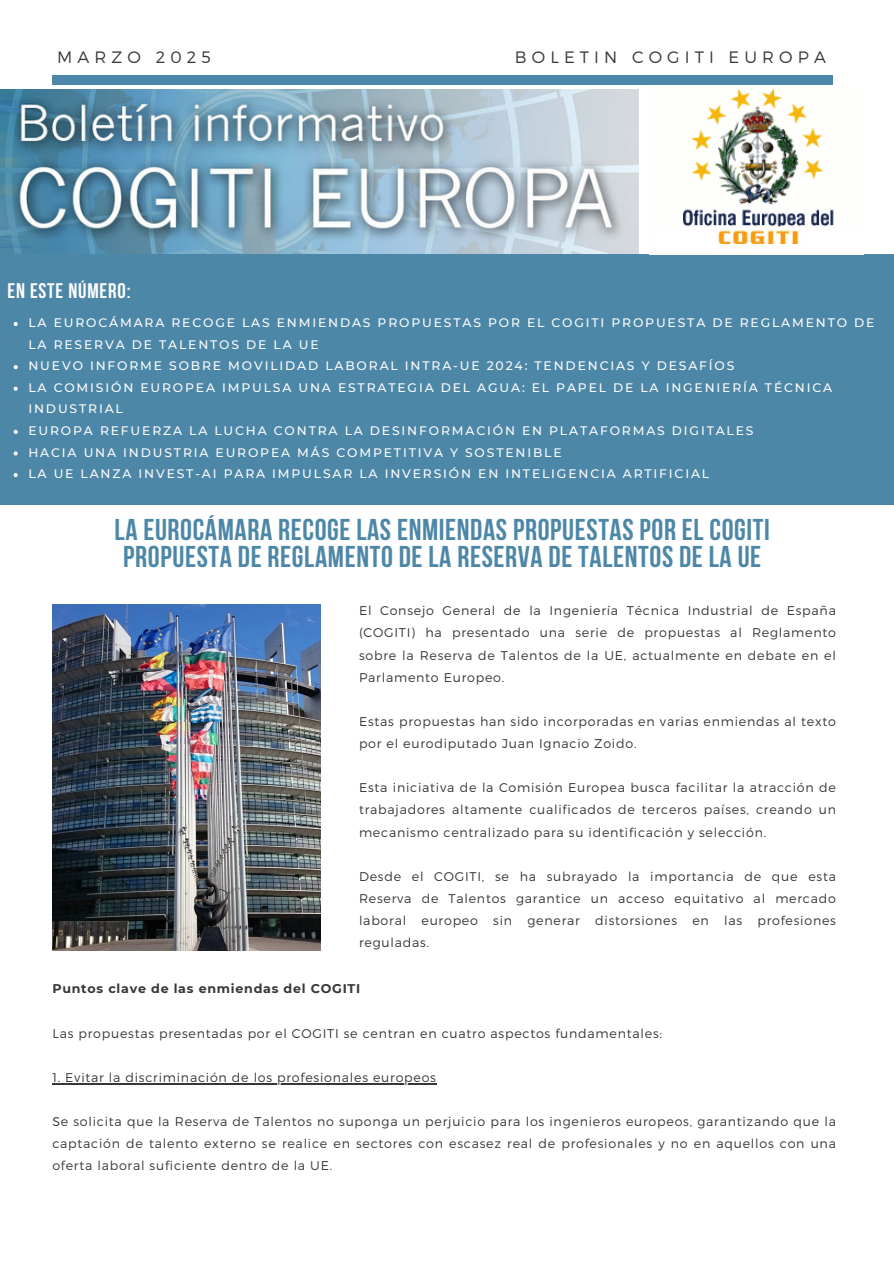
<style>
.page{position:relative;width:894px;height:1264px;background:#fff}
.page>*{position:absolute;margin:0;border:0;box-sizing:border-box;transform-origin:0 0}
.t1{font:700 30px/27px "Bebas Neue";letter-spacing:.02em;color:#4d87a7}
.t2{font:700 21px "Bebas Neue";letter-spacing:.04em;color:#fdfdfd}
.t3{font:300 16.5px "Montserrat";letter-spacing:.31em;color:#383637}
.t4{font:300 12.6px/22px "Montserrat";letter-spacing:.06em;color:#383637;text-align:justify}
.t5{font:700 12.6px "Montserrat";letter-spacing:.06em;color:#383637}
.t6{font:500 12.3px/21.6px "Montserrat";letter-spacing:.15em;color:#fdfdfd}
</style>
<div class="page">
<div style="left:0;top:254px;width:893px;height:251px;background:#4d87a7"></div>
<div style="left:52px;top:75px;width:780px;height:9px;background:#4d87a7"></div>
<img style="left:0;top:89px;width:638px;height:165px">
<img style="left:682px;top:88px;width:152px;height:156px">
<img style="left:52px;top:604px;width:268px;height:346px">
<svg style="left:14px;top:322px;width:4px;height:4px"></svg>
<svg style="left:14px;top:365px;width:4px;height:4px"></svg>
<svg style="left:14px;top:386px;width:4px;height:5px"></svg>
<svg style="left:14px;top:430px;width:4px;height:4px"></svg>
<svg style="left:14px;top:451px;width:4px;height:4px"></svg>
<svg style="left:14px;top:473px;width:4px;height:4px"></svg>
<hr style="left:52px;top:1082px;width:384px;height:2px;background:#383637">
<p class="t3" style="left:57px;top:46px;width:155px">MARZO 2025</p>
<p class="t3" style="left:514px;top:46px;width:312px">BOLETIN COGITI EUROPA</p>
<p class="t2" style="left:7px;top:282px;width:124px">EN ESTE NÚMERO:</p>
<h2 class="t6" style="left:28px;top:312px;width:847px">LA EUROCÁMARA RECOGE LAS ENMIENDAS PROPUESTAS POR EL COGITI PROPUESTA DE REGLAMENTO DE<br>LA RESERVA DE TALENTOS DE LA UE</h2>
<p class="t6" style="left:28px;top:355px;width:707px">NUEVO INFORME SOBRE MOVILIDAD LABORAL INTRA-UE 2024: TENDENCIAS Y DESAFÍOS</p>
<p class="t6" style="left:28px;top:376px;width:805px">LA COMISIÓN EUROPEA IMPULSA UNA ESTRATEGIA DEL AGUA: EL PAPEL DE LA INGENIERÍA TÉCNICA<br>INDUSTRIAL</p>
<p class="t6" style="left:28px;top:420px;width:726px">EUROPA REFUERZA LA LUCHA CONTRA LA DESINFORMACIÓN EN PLATAFORMAS DIGITALES</p>
<p class="t6" style="left:28px;top:441px;width:534px">HACIA UNA INDUSTRIA EUROPEA MÁS COMPETITIVA Y SOSTENIBLE</p>
<p class="t6" style="left:28px;top:463px;width:682px">LA UE LANZA INVEST-AI PARA IMPULSAR LA INVERSIÓN EN INTELIGENCIA ARTIFICIAL</p>
<h1 class="t1" style="left:115px;top:519px;width:656px">LA EUROCÁMARA RECOGE LAS ENMIENDAS PROPUESTAS POR EL COGITI<br>PROPUESTA DE REGLAMENTO DE LA RESERVA DE TALENTOS DE LA UE</h1>
<h3 class="t4" style="left:359px;top:599px;width:478px">El Consejo General de la Ingeniería Técnica Industrial de España (COGITI) ha presentado una serie de propuestas al Reglamento sobre la Reserva de Talentos de la UE, actualmente en debate en el Parlamento Europeo.</h3>
<p class="t4" style="left:359px;top:709px;width:478px">Estas propuestas han sido incorporadas en varias enmiendas al texto por el eurodiputado Juan Ignacio Zoido.</p>
<p class="t4" style="left:359px;top:776px;width:478px">Esta iniciativa de la Comisión Europea busca facilitar la atracción de trabajadores altamente cualificados de terceros países, creando un mecanismo centralizado para su identificación y selección.</p>
<p class="t4" style="left:359px;top:864px;width:478px">Desde el COGITI, se ha subrayado la importancia de que esta Reserva de Talentos garantice un acceso equitativo al mercado laboral europeo sin generar distorsiones en las profesiones reguladas.</p>
<p class="t5" style="left:52px;top:981px;width:309px">Puntos clave de las enmiendas del COGITI</p>
<p class="t4" style="left:52px;top:1021px;width:611px">Las propuestas presentadas por el COGITI se centran en cuatro aspectos fundamentales:</p>
<p class="t4" style="left:52px;top:1065px;width:385px">1. Evitar la discriminación de los profesionales europeos</p>
<p class="t4" style="left:52px;top:1109px;width:784px">Se solicita que la Reserva de Talentos no suponga un perjuicio para los ingenieros europeos, garantizando que la captación de talento externo se realice en sectores con escasez real de profesionales y no en aquellos con una oferta laboral suficiente dentro de la UE.</p>
</div>
